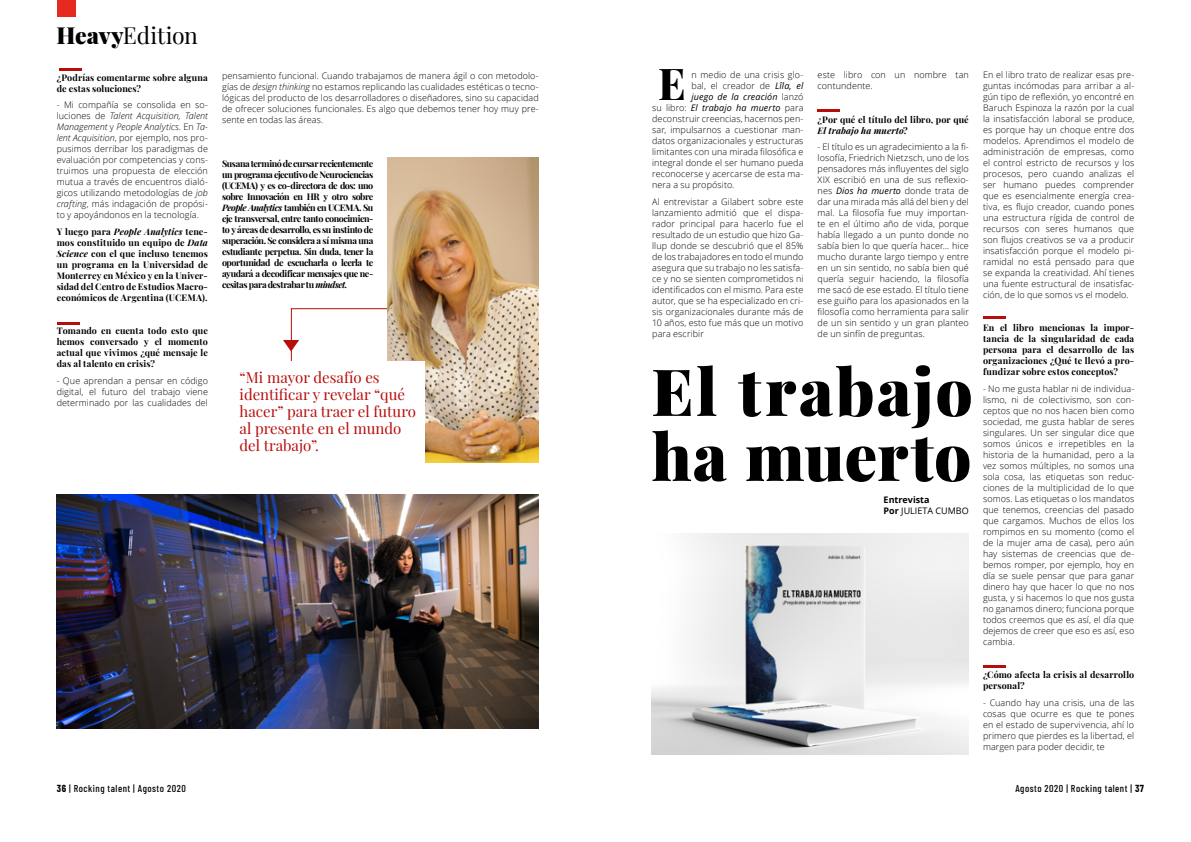
<style>
.page{position:relative;width:1191px;height:842px;background:#fff}
.page>*{position:absolute;margin:0;border:0;box-sizing:border-box;transform-origin:0 0}
.t1{font:900 65px/65px "Playfair Display";letter-spacing:.025em;color:#000}
.t2{font:800 43px "Playfair Display";color:#000}
.t3{font:23px "Playfair Display";letter-spacing:-.005em;color:#020203}
.t4{font:15px/17px "Playfair Display";color:#b70e0c}
.t5{font:500 10px "Barlow Condensed";letter-spacing:.05em;color:#000}
.t6{font:300 9px/11px "Open Sans";letter-spacing:.01em;color:#000;text-align:justify}
.t7{font:700 9px/11px "Playfair Display";letter-spacing:.01em;color:#000;text-align:justify}
.t8{font:italic 9px "Open Sans";letter-spacing:.01em;color:#000}
.t9{font:700 9px/11px "Open Sans";color:#000}
.s1{font-weight:900}
.s2{font-style:italic}
.s3{font-weight:400;font-style:italic}
.s4{font-weight:300;font-style:normal}
.s5{font-weight:400}
.s6{font-weight:700}
</style>
<div class="page">
<div style="left:57px;top:0;width:18px;height:17px;background:#e52a20"></div>
<svg style="left:283px;top:308px;width:104px;height:53px"></svg>
<img style="left:387px;top:157px;width:152px;height:305px">
<div style="left:239px;top:361px;width:186px;height:103px;background:#fff"></div>
<hr style="left:60px;top:68px;width:22px;height:3px;background:#b70e0c">
<hr style="left:57px;top:322px;width:22px;height:3px;background:#b70e0c">
<img style="left:57px;top:494px;width:482px;height:234px">
<img style="left:652px;top:533px;width:317px;height:221px">
<hr style="left:817px;top:109px;width:23px;height:3px;background:#b70e0c">
<hr style="left:983px;top:316px;width:22px;height:3px;background:#b70e0c">
<hr style="left:983px;top:665px;width:22px;height:3px;background:#b70e0c">
<h3 class="t3" style="left:56px;top:17px;width:143px"><span class="s1">Heavy</span>Edition</h3>
<p class="t7" style="left:57px;top:71px;width:153px">¿Podrías comentarme sobre alguna de estas soluciones?</p>
<p class="t6" style="left:57px;top:99px;width:153px">- Mi compañía se consolida en so&shy;luciones de <span class="s2">Talent Acquisition, Talent Management</span> y <span class="s2">People Analytics</span>. En <span class="s2">Ta&shy;lent Acquisition</span>, por ejemplo, nos pro&shy;pusimos derribar los paradigmas de evaluación por competencias y cons&shy;truimos una propuesta de elección mutua a través de encuentros dialó&shy;gicos utilizando metodologías de <span class="s2">job crafting</span>, más indagación de propósi&shy;to y apoyándonos en la tecnología.</p>
<p class="t7" style="left:57px;top:225px;width:153px">Y luego para <span class="s2">People Analytics</span> tene&shy;mos constituido un equipo de <span class="s2">Data Science</span> con el que incluso tenemos un programa en la Universidad de Monterrey en México y en la Univer&shy;sidad del Centro de Estudios Macro&shy;económicos de Argentina (UCEMA).</p>
<p class="t7" style="left:57px;top:325px;width:153px">Tomando en cuenta todo esto que hemos conversado y el momento actual que vivimos ¿qué mensaje le das al talento en crisis?</p>
<p class="t6" style="left:57px;top:375px;width:153px">- Que aprendan a pensar en código digital, el futuro del trabajo viene determinado por las cualidades del</p>
<p class="t6" style="left:222px;top:70px;width:318px">pensamiento funcional. Cuando trabajamos de manera ágil o con metodolo&shy;gías de <span class="s2">design thinking</span> no estamos replicando las cualidades estéticas o tecno&shy;lógicas del producto de los desarrolladores o diseñadores, sino su capacidad de ofrecer soluciones funcionales. Es algo que debemos tener hoy muy pre&shy;sente en todas las áreas.</p>
<p class="t7" style="left:222px;top:157px;width:153px">Susana terminó de cursar recientemente un programa ejecutivo de Neurociencias (UCEMA) y es co-directora de dos: uno sobre Innovación en HR y otro sobre <span class="s2">People Analytics</span> también en UCEMA. Su eje transversal, entre tanto conocimien&shy;to y áreas de desarrollo, es su instinto de superación. Se considera a sí misma una estudiante perpetua. Sin duda, tener la oportunidad de escucharla o leerla te ayudará a decodificar mensajes que ne&shy;cesitas para destrabar tu <span class="s2">mindset</span>.</p>
<h3 class="t4" style="left:240px;top:367px;width:178px">“Mi mayor desafío es identificar y revelar “qué hacer” para traer el futuro al presente en el mundo del trabajo”.</h3>
<h2 class="t2" style="left:658px;top:50px;width:29px">E</h2>
<p class="t6" style="left:691px;top:69px;width:113px">n medio de una crisis glo-</p>
<p class="t6" style="left:691px;top:80px;width:113px">bal, el creador de <span class="s3">Lîla, el</span></p>
<p class="t8" style="left:691px;top:91px;width:113px">juego de la creación <span class="s4">lanzó</span></p>
<p class="t8" style="left:652px;top:102px;width:153px"><span class="s4">su libro:</span> El trabajo ha muerto <span class="s4">para</span></p>
<p class="t6" style="left:652px;top:113px;width:153px">deconstruir creencias, hacernos pen-</p>
<p class="t6" style="left:652px;top:124px;width:153px">sar, impulsarnos a cuestionar man-</p>
<p class="t6" style="left:652px;top:135px;width:153px">datos organizacionales y estructuras</p>
<p class="t6" style="left:652px;top:146px;width:153px">limitantes con una mirada filosófica e</p>
<p class="t6" style="left:652px;top:157px;width:153px">integral donde el ser humano pueda</p>
<p class="t6" style="left:652px;top:168px;width:153px">reconocerse y acercarse de esta ma-</p>
<p class="t6" style="left:652px;top:179px;width:84px">nera a su propósito.</p>
<p class="t6" style="left:652px;top:196px;width:153px">Al entrevistar a Gilabert sobre este lanzamiento admitió que el dispa&shy;rador principal para hacerlo fue el resultado de un estudio que hizo Ga&shy;llup donde se descubrió que el 85% de los trabajadores en todo el mundo asegura que su trabajo no les satisfa&shy;ce y no se sienten comprometidos ni identificados con el mismo. Para este autor, que se ha especializado en cri&shy;sis organizacionales durante más de 10 años, esto fue más que un motivo para escribir</p>
<p class="t6" style="left:817px;top:69px;width:153px">este libro con un nombre tan contundente.</p>
<p class="t7" style="left:817px;top:113px;width:153px">¿Por qué el título del libro, por qué<br><span class="s2">El trabajo ha muerto</span>?</p>
<p class="t6" style="left:817px;top:141px;width:153px">- El título es un agradecimiento a la fi&shy;losofía, Friedrich Nietzsch, uno de los pensadores más influyentes del siglo XIX escribió en una de sus reflexio&shy;nes <span class="s3">Dios ha muerto</span> donde trata de dar una mirada más allá del bien y del mal. La filosofía fue muy importan&shy;te en el último año de vida, porque había llegado a un punto donde no sabía bien lo que quería hacer… hice mucho durante largo tiempo y entre en un sin sentido, no sabía bien qué quería seguir haciendo, la filosofía me sacó de ese estado. El título tiene ese guiño para los apasionados en la filosofía como herramienta para salir de un sin sentido y un gran planteo de un sinfín de preguntas.</p>
<h1 class="t1" style="left:651px;top:354px;width:323px">El trabajo ha muerto</h1>
<p class="t9" style="left:883px;top:494px;width:87px">Entrevista<br>Por <span class="s5">JULIETA CUMBO</span></p>
<p class="t6" style="left:983px;top:69px;width:153px">En el libro trato de realizar esas pre&shy;guntas incómodas para arribar a al&shy;gún tipo de reflexión, yo encontré en Baruch Espinoza la razón por la cual la insatisfacción laboral se produce, es porque hay un choque entre dos modelos. Aprendimos el modelo de administración de empresas, como el control estricto de recursos y los procesos, pero cuando analizas el ser humano puedes comprender que es esencialmente energía crea&shy;tiva, es flujo creador, cuando pones una estructura rígida de control de recursos con seres humanos que son flujos creativos se va a producir insatisfacción porque el modelo pi&shy;ramidal no está pensado para que se expanda la creatividad. Ahí tienes una fuente estructural de insatisfac&shy;ción, de lo que somos vs el modelo.</p>
<p class="t7" style="left:983px;top:322px;width:153px">En el libro mencionas la impor&shy;tancia de la singularidad de cada persona para el desarrollo de las organizaciones ¿Qué te llevó a pro&shy;fundizar sobre estos conceptos?</p>
<p class="t6" style="left:983px;top:383px;width:153px">- No me gusta hablar ni de individua&shy;lismo, ni de colectivismo, son con&shy;ceptos que no nos hacen bien como sociedad, me gusta hablar de seres singulares. Un ser singular dice que somos únicos e irrepetibles en la historia de la humanidad, pero a la vez somos múltiples, no somos una sola cosa, las etiquetas son reduc&shy;ciones de la multiplicidad de lo que somos. Las etiquetas o los mandatos que tenemos, creencias del pasado que cargamos. Muchos de ellos los rompimos en su momento (como el de la mujer ama de casa), pero aún hay sistemas de creencias que de&shy;bemos romper, por ejemplo, hoy en día se suele pensar que para ganar dinero hay que hacer lo que no nos gusta, y si hacemos lo que nos gusta no ganamos dinero; funciona porque todos creemos que es así, el día que dejemos de creer que eso es así, eso cambia.</p>
<p class="t7" style="left:983px;top:669px;width:153px">¿Cómo afecta la crisis al desarrollo personal?</p>
<p class="t6" style="left:983px;top:697px;width:153px">- Cuando hay una crisis, una de las cosas que ocurre es que te pones en el estado de supervivencia, ahí lo primero que pierdes es la libertad, el margen para poder decidir, te</p>
<p class="t5" style="left:57px;top:781px;width:130px"><span class="s6">36</span> | Rocking talent | Agosto 2020</p>
<p class="t5" style="left:1015px;top:781px;width:130px">Agosto 2020 | Rocking talent | <span class="s6">37</span></p>
</div>
